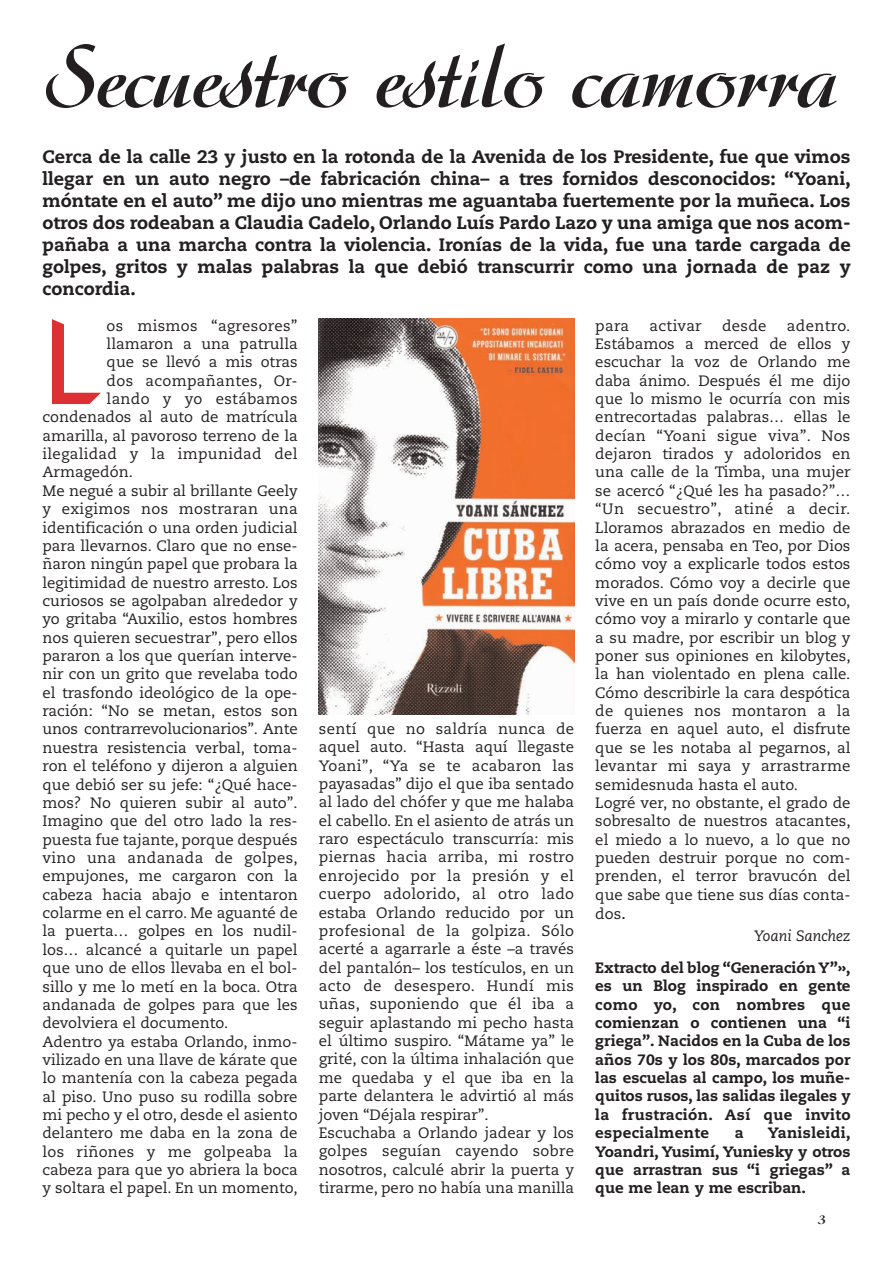
<style>
.page{position:relative;width:893px;height:1263px;background:#fff}
.page>*{position:absolute;margin:0;border:0;box-sizing:border-box;transform-origin:0 0}
.t1{font:117.9px "Russell Square";color:#de2f32}
.t2{font:500 88.5px "Arkona";color:#231f20}
.t3{font:800 18px/22px "Caecilia";color:#231f20;text-align:justify}
.t4{font:15px/18.3px "Caecilia";color:#231f20}
.t5{font:800 15px/18.3px "Caecilia";color:#231f20;text-align:justify}
.t6{font:15px "Caecilia";letter-spacing:.02em;color:#231f20}
.t7{font:italic 15px "Caecilia";color:#231f20}
.t8{font:500 15px "Arkona";color:#231f20}
.s1{font-family:"Helvetica";font-size:18px}
</style>
<div class="page">
<img style="left:319px;top:319px;width:255px;height:396px">
<h2 class="t2" style="left:43px;top:44px;width:797px">Secuestro estilo camorra</h2>
<p class="t3" style="left:43px;top:147px;width:810px">Cerca de la calle 23 y justo en la rotonda de la Avenida de los Presidente, fue que vimos llegar en un auto negro –de fabricación china– a tres fornidos desconocidos: “Yoani, móntate en el auto” me dijo uno mientras me aguantaba fuertemente por la muñeca. Los otros dos rodeaban a Claudia Cadelo, Orlando Luís Pardo Lazo y una amiga que nos acom&shy;pañaba a una marcha contra la violencia. Ironías de la vida, fue una tarde cargada de golpes, gritos y malas palabras la que debió transcurrir como una jornada de paz y concordia.</p>
<h1 class="t1" style="left:43px;top:321px;width:58px">L</h1>
<p class="t6" style="left:107px;top:319px;width:192px">os mismos “agresores”</p>
<p class="t4" style="left:107px;top:336px;width:192px">llamaron a una patrulla</p>
<p class="t4" style="left:107px;top:354px;width:193px">que se llevó a mis otras</p>
<p class="t6" style="left:107px;top:374px;width:192px">dos acompañantes, Or-</p>
<p class="t6" style="left:107px;top:392px;width:192px">lando y yo estábamos</p>
<p class="t4" style="left:43px;top:409px;width:257px">condenados al auto de matrícula</p>
<p class="t4" style="left:43px;top:428px;width:257px">amarilla, al pavoroso terreno de la</p>
<p class="t6" style="left:43px;top:448px;width:257px">ilegalidad y la impunidad del</p>
<p class="t4" style="left:43px;top:464px;width:92px">Armagedón.</p>
<p class="t4" style="left:43px;top:483px;width:257px">Me negué a subir al brillante Geely</p>
<p class="t6" style="left:43px;top:503px;width:257px">y exigimos nos mostraran una</p>
<p class="t4" style="left:43px;top:519px;width:257px">identificación o una orden judicial</p>
<p class="t4" style="left:43px;top:538px;width:257px">para llevarnos. Claro que no ense-</p>
<p class="t4" style="left:43px;top:556px;width:257px">ñaron ningún papel que probara la</p>
<p class="t4" style="left:43px;top:575px;width:257px">legitimidad de nuestro arresto. Los</p>
<p class="t4" style="left:43px;top:593px;width:257px">curiosos se agolpaban alrededor y</p>
<p class="t4" style="left:43px;top:611px;width:257px">yo gritaba “Auxilio, estos hombres</p>
<p class="t4" style="left:43px;top:630px;width:257px">nos quieren secuestrar”, pero ellos</p>
<p class="t4" style="left:43px;top:648px;width:257px">pararon a los que querían interve-</p>
<p class="t4" style="left:43px;top:666px;width:257px">nir con un grito que revelaba todo</p>
<p class="t4" style="left:43px;top:685px;width:257px">el trasfondo ideológico de la ope-</p>
<p class="t4" style="left:43px;top:703px;width:257px">ración: “No se metan, estos son</p>
<p class="t4" style="left:43px;top:721px;width:257px">unos contrarrevolucionarios”. Ante</p>
<p class="t4" style="left:43px;top:740px;width:257px">nuestra resistencia verbal, toma-</p>
<p class="t4" style="left:43px;top:758px;width:257px">ron el teléfono y dijeron a alguien</p>
<p class="t4" style="left:43px;top:776px;width:257px">que debió ser su jefe: “¿Qué hace-</p>
<p class="t4" style="left:43px;top:795px;width:257px">mos? No quieren subir al auto”.</p>
<p class="t4" style="left:43px;top:813px;width:257px">Imagino que del otro lado la res-</p>
<p class="t4" style="left:43px;top:832px;width:257px">puesta fue tajante, porque después</p>
<p class="t6" style="left:43px;top:851px;width:257px">vino una andanada de golpes,</p>
<p class="t4" style="left:43px;top:868px;width:257px">empujones, me cargaron con la</p>
<p class="t4" style="left:43px;top:887px;width:257px">cabeza hacia abajo e intentaron</p>
<p class="t4" style="left:43px;top:905px;width:257px">colarme en el carro. Me aguanté de</p>
<p class="t4" style="left:43px;top:923px;width:257px">la puerta… golpes en los nudil-</p>
<p class="t4" style="left:43px;top:942px;width:257px">los… alcancé a quitarle un papel</p>
<p class="t4" style="left:43px;top:960px;width:257px">que uno de ellos llevaba en el bol-</p>
<p class="t4" style="left:43px;top:978px;width:257px">sillo y me lo metí en la boca. Otra</p>
<p class="t4" style="left:43px;top:997px;width:257px">andanada de golpes para que les</p>
<p class="t4" style="left:43px;top:1015px;width:187px">devolviera el documento.</p>
<p class="t4" style="left:43px;top:1033px;width:257px">Adentro ya estaba Orlando, inmo-</p>
<p class="t4" style="left:43px;top:1052px;width:257px">vilizado en una llave de kárate que</p>
<p class="t4" style="left:43px;top:1070px;width:257px">lo mantenía con la cabeza pegada</p>
<p class="t4" style="left:43px;top:1088px;width:257px">al piso. Uno puso su rodilla sobre</p>
<p class="t4" style="left:43px;top:1107px;width:257px">mi pecho y el otro, desde el asiento</p>
<p class="t4" style="left:43px;top:1125px;width:257px">delantero me daba en la zona de</p>
<p class="t6" style="left:43px;top:1145px;width:257px">los riñones y me golpeaba la</p>
<p class="t4" style="left:43px;top:1162px;width:257px">cabeza para que yo abriera la boca</p>
<p class="t4" style="left:43px;top:1180px;width:257px">y soltara el papel. En un momento,</p>
<p class="t4" style="left:319px;top:721px;width:257px">sentí que no saldría nunca de aquel auto. “Hasta aquí llegaste<br>Yoani”, “Ya se te acabaron las payasadas” dijo el que iba sentado al lado del chófer y que me halaba el cabello. En el asiento de atrás un raro espectáculo transcurría: mis piernas hacia arriba, mi rostro enrojecido por la presión y el cuerpo adolorido, al otro lado estaba Orlando reducido por un profesional de la golpiza. Sólo acerté a agarrarle a éste –a través del pantalón– los testículos, en un acto de desespero. Hundí mis uñas, suponiendo que él iba a seguir aplastando mi pecho hasta el último suspiro. “Mátame ya” le grité, con la última inhalación que me quedaba y el que iba en la parte delantera le advirtió al más joven “Déjala respirar”.<br>Escuchaba a Orlando jadear y los golpes seguían cayendo sobre nosotros, calculé abrir la puerta y tirarme, pero no había una manilla</p>
<p class="t4" style="left:595px;top:318px;width:35px">para</p>
<p class="t6" style="left:649px;top:319px;width:54px">activar</p>
<p class="t4" style="left:722px;top:318px;width:46px">desde</p>
<p class="t4" style="left:595px;top:318px;width:257px;text-indent:192px">adentro.<br>Estábamos a merced de ellos y escuchar la voz de Orlando me daba ánimo. Después él me dijo que lo mismo le ocurría con mis entrecortadas palabras… ellas le decían “Yoani sigue viva”. Nos dejaron tirados y adoloridos en una calle de la Timba, una mujer se acercó “¿Qué les ha pasado?”… “Un secuestro”, atiné a decir.<br>Lloramos abrazados en medio de la acera, pensaba en Teo, por Dios cómo voy a explicarle todos estos morados. Cómo voy a decirle que vive en un país donde ocurre esto, cómo voy a mirarlo y contarle que a su madre, por escribir un blog y poner sus opiniones en kilobytes, la han violentado en plena calle.<br>Cómo describirle la cara despótica de quienes nos montaron a la fuerza en aquel auto, el disfrute que se les notaba al pegarnos, al levantar mi saya y arrastrarme semidesnuda hasta el auto.<br>Logré ver, no obstante, el grado de sobresalto de nuestros atacantes, el miedo a lo nuevo, a lo que no pueden destruir porque no com&shy;prenden, el terror bravucón del que sabe que tiene sus días conta-</p>
<p class="t4" style="left:595px;top:906px;width:32px">dos<span class="s1">.</span></p>
<p class="t7" style="left:754px;top:929px;width:98px">Yoani Sanchez</p>
<p class="t5" style="left:595px;top:960px;width:257px">Extracto del blog “Generación Y”», es un Blog inspirado en gente como yo, con nombres que comienzan o contienen una “i griega”. Nacidos en la Cuba de los años 70s y los 80s, marcados por las escuelas al campo, los muñe&shy;quitos rusos, las salidas ilegales y la frustración. Así que invito especialmente</p>
<p class="t5" style="left:595px;top:1125px;width:257px;text-indent:173px">Yanisleidi, Yoandri, Yusimí, Yuniesky y otros que arrastran sus “i griegas” a que me lean y me escriban.</p>
<p class="t8" style="left:818px;top:1213px;width:9px">3</p>
<p class="t5" style="left:735px;top:1125px;width:10px">a</p>
</div>
